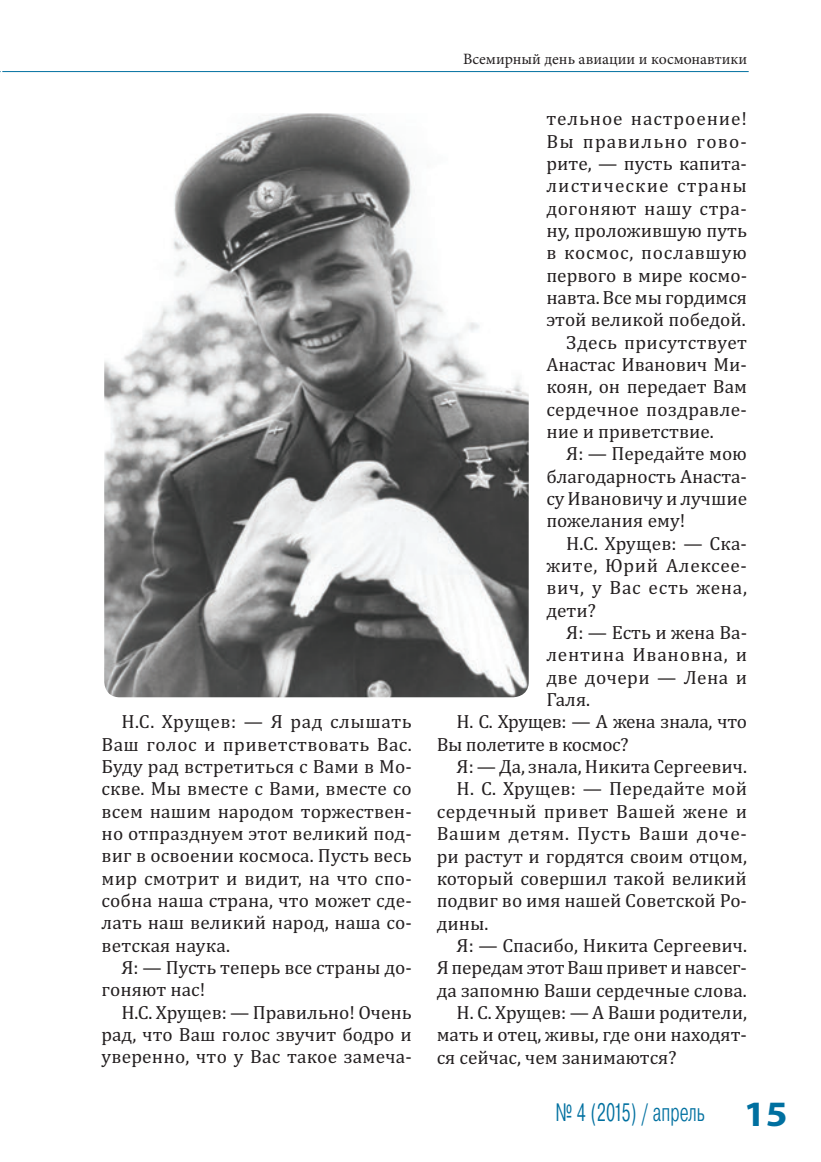
<style>
.page{position:relative;width:821px;height:1162px;background:#fff}
.page>*{position:absolute;margin:0;border:0;box-sizing:border-box;transform-origin:0 0}
.t1{font:300 25.2px "Pragmatica Cond";color:#0070a0;scale:.8 1}
.t2{font:19.25px/22.4px "Cambria";color:#231f20;text-align:justify}
.t3{font:19.25px "Cambria";letter-spacing:.04em;color:#231f20}
.t4{font:19.25px "Cambria";letter-spacing:-.02em;color:#231f20}
.t5{font:19.25px "Cambria";letter-spacing:.025em;color:#231f20}
.t6{font:19.25px "Cambria";letter-spacing:.02em;color:#231f20}
.t7{font:19.25px "Cambria";letter-spacing:.035em;color:#231f20}
.t8{font:19.25px "Cambria";letter-spacing:.045em;color:#231f20}
.t9{font:19.25px "Cambria";letter-spacing:.06em;color:#231f20}
.t10{font:19.25px "Cambria";letter-spacing:.065em;color:#231f20}
.t11{font:15.75px "Minion Pro";color:#231f20}
.s1{font-family:"Myriad Pro";font-weight:700;font-size:35.88px}
</style>
<div class="page">
<hr style="left:2px;top:71px;width:746px;height:1px;background:#0070a0">
<img style="left:103px;top:113px;width:427px;height:585px;border-radius:17px">
<div style="left:101px;top:110px;width:430px;height:590px;border:3px solid #fff;border-radius:17px"></div>
<p class="t2" style="left:101px;top:710px;width:312px;text-indent:20px">Н.С. Хрущев: — Я рад слышать Ваш голос и приветствовать Вас.<br>Буду рад встретиться с Вами в Мо&shy;скве. Мы вместе с Вами, вместе со всем нашим народом торжествен&shy;но отпразднуем этот великий под&shy;виг в освоении космоса. Пусть весь мир смотрит и видит, на что спо&shy;собна наша страна, что может сде&shy;лать наш великий народ, наша со&shy;ветская наука.</p>
<p class="t2" style="left:101px;top:956px;width:312px;text-indent:20px">Я: — Пусть теперь все страны до&shy;гоняют нас!</p>
<p class="t2" style="left:101px;top:1000px;width:312px;text-indent:20px">Н.С. Хрущев: — Правильно! Очень рад, что Ваш голос звучит бодро и уверенно, что у Вас такое замеча-</p>
<p class="t11" style="left:463px;top:53px;width:285px">Всемирный день авиации и космонавтики</p>
<p class="t8" style="left:546px;top:107px;width:202px">тельное настроение!</p>
<p class="t10" style="left:546px;top:130px;width:202px">Вы правильно гово-</p>
<p class="t2" style="left:546px;top:152px;width:202px">рите, — пусть капита-</p>
<p class="t9" style="left:546px;top:174px;width:202px">листические страны</p>
<p class="t7" style="left:546px;top:197px;width:202px">догоняют нашу стра-</p>
<p class="t2" style="left:546px;top:219px;width:202px">ну, проложившую путь</p>
<p class="t3" style="left:546px;top:241px;width:202px">в космос, пославшую</p>
<p class="t2" style="left:546px;top:264px;width:202px">первого в мире космо-</p>
<p class="t2" style="left:546px;top:286px;width:202px">навта. Все мы гордимся</p>
<p class="t2" style="left:546px;top:308px;width:201px">этой великой победой.</p>
<p class="t6" style="left:566px;top:331px;width:182px">Здесь присутствует</p>
<p class="t2" style="left:546px;top:353px;width:202px">Анастас Иванович Ми-</p>
<p class="t2" style="left:546px;top:375px;width:202px">коян, он передает Вам</p>
<p class="t6" style="left:546px;top:398px;width:202px">сердечное поздравле-</p>
<p class="t2" style="left:546px;top:420px;width:169px">ние и приветствие.</p>
<p class="t2" style="left:566px;top:442px;width:182px">Я: — Передайте мою</p>
<p class="t2" style="left:546px;top:465px;width:202px">благодарность Анаста-</p>
<p class="t2" style="left:546px;top:487px;width:202px">су Ивановичу и лучшие</p>
<p class="t2" style="left:546px;top:509px;width:140px">пожелания ему!</p>
<p class="t2" style="left:566px;top:532px;width:182px">Н.С. Хрущев: — Ска-</p>
<p class="t7" style="left:546px;top:554px;width:202px">жите, Юрий Алексее-</p>
<p class="t3" style="left:546px;top:576px;width:202px">вич, у Вас есть жена,</p>
<p class="t2" style="left:546px;top:599px;width:51px">дети?</p>
<p class="t2" style="left:566px;top:621px;width:182px">Я: — Есть и жена Ва-</p>
<p class="t3" style="left:546px;top:643px;width:202px">лентина Ивановна, и</p>
<p class="t5" style="left:546px;top:666px;width:202px">две дочери — Лена и</p>
<p class="t2" style="left:546px;top:688px;width:45px">Галя.</p>
<p class="t4" style="left:456px;top:710px;width:292px">Н. С. Хрущев: — А жена знала, что</p>
<p class="t4" style="left:436px;top:733px;width:193px">Вы полетите в космос?</p>
<p class="t2" style="left:456px;top:755px;width:292px">Я: — Да, знала, Никита Сергеевич.</p>
<p class="t2" style="left:456px;top:777px;width:292px">Н. С. Хрущев: — Передайте мой</p>
<p class="t5" style="left:436px;top:800px;width:312px">сердечный привет Вашей жене и</p>
<p class="t3" style="left:436px;top:822px;width:312px">Вашим детям. Пусть Ваши доче-</p>
<p class="t2" style="left:436px;top:844px;width:312px">ри растут и гордятся своим отцом,</p>
<p class="t2" style="left:436px;top:867px;width:311px">который совершил такой великий</p>
<p class="t2" style="left:436px;top:889px;width:312px">подвиг во имя нашей Советской Ро-</p>
<p class="t2" style="left:436px;top:911px;width:53px">дины.</p>
<p class="t2" style="left:456px;top:934px;width:292px">Я: — Спасибо, Никита Сергеевич.</p>
<p class="t2" style="left:436px;top:956px;width:312px">Я передам этот Ваш привет и навсег-</p>
<p class="t2" style="left:436px;top:978px;width:311px">да запомню Ваши сердечные слова.</p>
<p class="t2" style="left:456px;top:1001px;width:292px">Н. С. Хрущев: — А Ваши родители,</p>
<p class="t2" style="left:436px;top:1023px;width:312px">мать и отец, живы, где они находят-</p>
<p class="t2" style="left:436px;top:1045px;width:241px">ся сейчас, чем занимаются?</p>
<h1 class="t1" style="left:555px;top:1102px;width:292px">№ 4 (2015) / апрель <span class="s1">15</span></h1>
</div>
